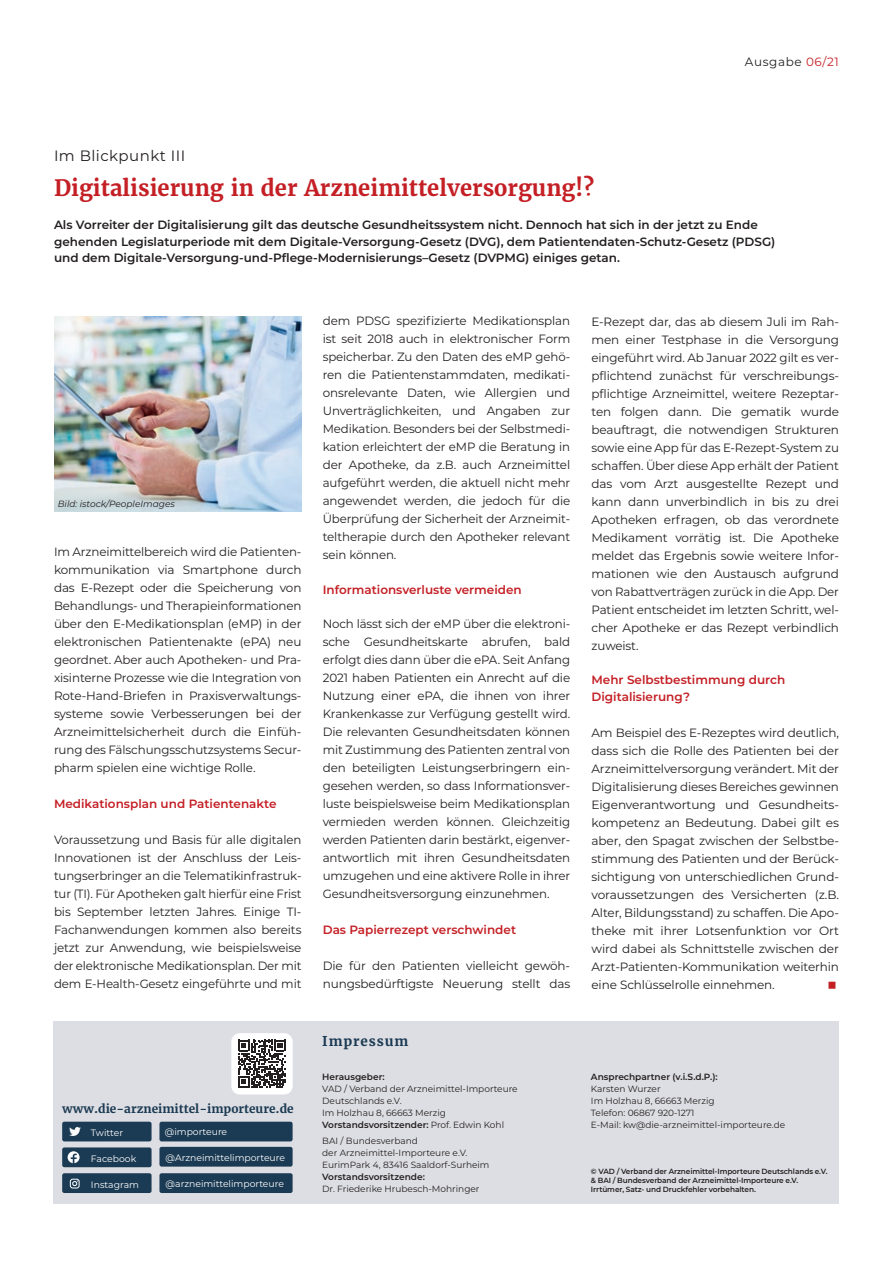
<style>
.page{position:relative;width:893px;height:1263px;background:#fff}
.page>*{position:absolute;margin:0;border:0;box-sizing:border-box;transform-origin:0 0}
.t1{font:700 22.5px "Merriweather";color:#c41f25}
.t2{font:18px "Montserrat";color:#c41f25}
.t3{font:15px "Montserrat";letter-spacing:.03em;color:#231f20}
.t4{font:700 13.5px "Merriweather";letter-spacing:.065em;color:#1b3a53}
.t5{font:12px/18px "Montserrat";letter-spacing:-.01em;color:#231f20;text-align:justify}
.t6{font:600 12px/16.5px "Montserrat";color:#231f20}
.t7{font:600 12px/16.5px "Montserrat";color:#c41f25}
.t8{font:12px "Montserrat";letter-spacing:.05em;color:#231f20}
.t9{font:700 11.85px "Merriweather";color:#1b3a53}
.t10{font:9.3px "Montserrat";color:#fff}
.t11{font:9px/12px "Montserrat";color:#231f20}
.t12{font:600 9px "Montserrat";color:#231f20}
.t13{font:italic 9px "Montserrat";color:#231f20}
.t14{font:600 7.5px/9px "Montserrat";letter-spacing:-.01em;color:#231f20}
.s1{color:#c41f25}
.s2{font-weight:600}
</style>
<div class="page">
<img style="left:54px;top:316px;width:247px;height:195px">
<div style="left:53px;top:1021px;width:785px;height:183px;background:#dddee3"></div>
<div style="left:231px;top:1033px;width:62px;height:61px;background:#fff;border-radius:8px"></div>
<svg style="left:238px;top:1040px;width:48px;height:48px"></svg>
<div style="left:62px;top:1122px;width:90px;height:19px;background:#1b3a53;border-radius:2px"></div>
<div style="left:62px;top:1147px;width:90px;height:20px;background:#1b3a53;border-radius:2px"></div>
<svg style="left:68px;top:1151px;width:12px;height:12px"></svg>
<svg style="left:71px;top:1153px;width:6px;height:11px"></svg>
<div style="left:62px;top:1173px;width:90px;height:20px;background:#1b3a53;border-radius:2px"></div>
<div style="left:70px;top:1179px;width:10px;height:9px;border:1px solid #fff;border-radius:2px"></div>
<svg style="left:72px;top:1180px;width:6px;height:6px"></svg>
<div style="left:159px;top:1122px;width:134px;height:19px;background:#1b3a53;border-radius:2px"></div>
<div style="left:159px;top:1147px;width:134px;height:19px;background:#1b3a53;border-radius:2px"></div>
<div style="left:159px;top:1173px;width:134px;height:20px;background:#1b3a53;border-radius:2px"></div>
<svg style="left:69px;top:1127px;width:11px;height:9px"></svg>
<p class="t8" style="left:745px;top:53px;width:96px">Ausgabe <span class="s1">06/21</span></p>
<p class="t3" style="left:54px;top:145px;width:133px">Im Blickpunkt III</p>
<h1 class="t1" style="left:54px;top:174px;width:542px">Digitalisierung in der Arzneimittelversorgung!?</h1>
<p class="t6" style="left:54px;top:216px;width:723px">Als Vorreiter der Digitalisierung gilt das deutsche Gesundheitssystem nicht. Dennoch hat sich in der jetzt zu Ende gehenden Legislaturperiode mit dem Digitale-Versorgung-Gesetz (DVG), dem Patientendaten-Schutz-Gesetz (PDSG) und dem Digitale-Versorgung-und-Pflege-Modernisierungs–Gesetz (DVPMG) einiges getan.</p>
<p class="t13" style="left:58px;top:497px;width:119px">Bild: istock/PeopleImages</p>
<p class="t5" style="left:54px;top:542px;width:249px">Im Arzneimittelbereich wird die Patienten&shy;kommunikation via Smartphone durch das E-Rezept oder die Speicherung von Behandlungs- und Therapieinformationen über den E-Medikationsplan (eMP) in der elektronischen Patientenakte (ePA) neu geordnet. Aber auch Apotheken- und Pra&shy;xisinterne Prozesse wie die Integration von Rote-Hand-Briefen in Praxisverwaltungs&shy;systeme sowie Verbesserungen bei der Arzneimittelsicherheit durch die Einfüh&shy;rung des Fälschungsschutzsystems Secur&shy;pharm spielen eine wichtige Rolle.</p>
<p class="t7" style="left:54px;top:795px;width:224px">Medikationsplan und Patientenakte</p>
<p class="t5" style="left:54px;top:830px;width:249px">Voraussetzung und Basis für alle digitalen Innovationen ist der Anschluss der Leis&shy;tungserbringer an die Telematikinfrastruk&shy;tur (TI). Für Apotheken galt hierfür eine Frist bis September letzten Jahres. Einige TI-Fachanwendungen kommen also bereits jetzt zur Anwendung, wie beispielsweise der elektronische Medikationsplan. Der mit dem E-Health-Gesetz eingeführte und mit</p>
<p class="t9" style="left:62px;top:1101px;width:233px">www.die-arzneimittel-importeure.de</p>
<p class="t10" style="left:91px;top:1126px;width:34px">Twitter</p>
<p class="t10" style="left:91px;top:1152px;width:47px">Facebook</p>
<p class="t10" style="left:91px;top:1178px;width:50px">Instagram</p>
<p class="t10" style="left:165px;top:1126px;width:64px">@importeure</p>
<p class="t10" style="left:166px;top:1151px;width:121px">@Arzneimittelimporteure</p>
<p class="t10" style="left:166px;top:1177px;width:120px">@arzneimittelimporteure</p>
<p class="t5" style="left:323px;top:312px;width:249px">dem PDSG spezifizierte Medikationsplan ist seit 2018 auch in elektronischer Form speicherbar. Zu den Daten des eMP gehö&shy;ren die Patientenstammdaten, medikati&shy;onsrelevante Daten, wie Allergien und Unverträglichkeiten, und Angaben zur Medikation. Besonders bei der Selbstmedi&shy;kation erleichtert der eMP die Beratung in der Apotheke, da z.B. auch Arzneimittel aufgeführt werden, die aktuell nicht mehr angewendet werden, die jedoch für die Überprüfung der Sicherheit der Arzneimit&shy;teltherapie durch den Apotheker relevant sein können.</p>
<p class="t7" style="left:323px;top:581px;width:201px">Informationsverluste vermeiden</p>
<p class="t5" style="left:323px;top:615px;width:249px;text-align:left">Noch lässt sich der eMP über die elektroni&shy;sche Gesundheitskarte abrufen, bald erfolgt dies dann über die ePA. Seit Anfang 2021 haben Patienten ein Anrecht auf die Nutzung einer ePA, die ihnen von ihrer Krankenkasse zur Verfügung gestellt wird.<br>Die relevanten Gesundheitsdaten können mit Zustimmung des Patienten zentral von den beteiligten Leistungserbringern ein&shy;gesehen werden, so dass Informationsver&shy;luste beispielsweise beim Medikationsplan vermieden werden können. Gleichzeitig werden Patienten darin bestärkt, eigenver&shy;antwortlich mit ihren Gesundheitsdaten umzugehen und eine aktivere Rolle in ihrer Gesundheitsversorgung einzunehmen.</p>
<p class="t7" style="left:323px;top:921px;width:195px">Das Papierrezept verschwindet</p>
<p class="t5" style="left:323px;top:957px;width:249px">Die für den Patienten vielleicht gewöh&shy;nungsbedürftigste Neuerung stellt das</p>
<p class="t4" style="left:322px;top:1033px;width:88px">Impressum</p>
<p class="t12" style="left:322px;top:1070px;width:64px">Herausgeber:</p>
<p class="t11" style="left:322px;top:1082px;width:197px">VAD / Verband der Arzneimittel-Importeure<br>Deutschlands e.V.<br>Im Holzhau 8, 66663 Merzig<br><span class="s2">Vorstandsvorsitzender:</span> Prof. Edwin Kohl</p>
<p class="t11" style="left:322px;top:1135px;width:169px">BAI / Bundesverband<br>der Arzneimittel-Importeure e.V.<br>EurimPark 4, 83416 Saaldorf-Surheim</p>
<p class="t12" style="left:322px;top:1171px;width:104px">Vorstandsvorsitzende:</p>
<p class="t11" style="left:322px;top:1183px;width:159px">Dr. Friederike Hrubesch-Mohringer</p>
<p class="t5" style="left:591px;top:312px;width:249px">E-Rezept dar, das ab diesem Juli im Rah&shy;men einer Testphase in die Versorgung eingeführt wird. Ab Januar 2022 gilt es ver&shy;pflichtend zunächst für verschreibungs&shy;pflichtige Arzneimittel, weitere Rezeptar&shy;ten folgen dann. Die gematik wurde beauftragt, die notwendigen Strukturen sowie eine App für das E-Rezept-System zu schaffen. Über diese App erhält der Patient das vom Arzt ausgestellte Rezept und kann dann unverbindlich in bis zu drei Apotheken erfragen, ob das verordnete Medikament vorrätig ist. Die Apotheke meldet das Ergebnis sowie weitere Infor&shy;mationen wie den Austausch aufgrund von Rabattverträgen zurück in die App. Der Patient entscheidet im letzten Schritt, wel&shy;cher Apotheke er das Rezept verbindlich zuweist.</p>
<p class="t7" style="left:591px;top:671px;width:195px">Mehr Selbstbestimmung durch<br>Digitalisierung?</p>
<p class="t5" style="left:591px;top:723px;width:249px">Am Beispiel des E-Rezeptes wird deutlich, dass sich die Rolle des Patienten bei der Arzneimittelversorgung verändert. Mit der Digitalisierung dieses Bereiches gewinnen Eigenverantwortung und Gesundheits&shy;kompetenz an Bedeutung. Dabei gilt es aber, den Spagat zwischen der Selbstbe&shy;stimmung des Patienten und der Berück&shy;sichtigung von unterschiedlichen Grund&shy;voraussetzungen des Versicherten (z.B.<br>Alter, Bildungsstand) zu schaffen. Die Apo&shy;theke mit ihrer Lotsenfunktion vor Ort wird dabei als Schnittstelle zwischen der Arzt-Patienten-Kommunikation weiterhin eine Schlüsselrolle einnehmen.</p>
<h2 class="t2" style="left:827px;top:971px;width:12px">■</h2>
<p class="t12" style="left:591px;top:1070px;width:128px">Ansprechpartner (v.i.S.d.P.):</p>
<p class="t11" style="left:591px;top:1082px;width:196px">Karsten Wurzer<br>Im Holzhau 8, 66663 Merzig<br>Telefon: 06867 920-1271<br>E-Mail: kw@die-arzneimittel-importeure.de</p>
<p class="t14" style="left:591px;top:1167px;width:238px">© VAD / Verband der Arzneimittel-Importeure Deutschlands e.V. &amp; BAI / Bundesverband der Arzneimittel-Importeure e.V.<br>Irrtümer, Satz- und Druckfehler vorbehalten.</p>
</div>
